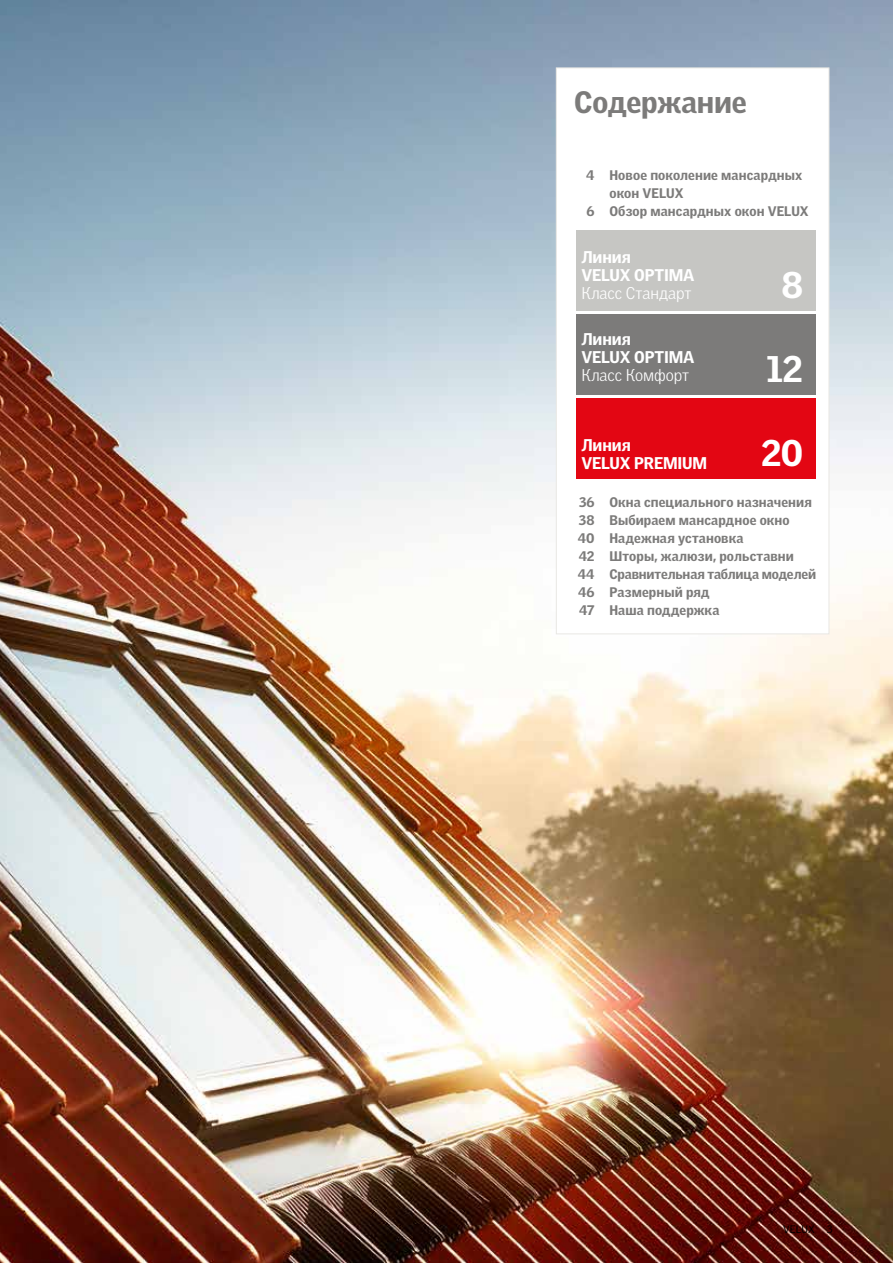
<style>
.page{position:relative;width:893px;height:1263px;background:#fff}
.page>*{position:absolute;margin:0;border:0;box-sizing:border-box;transform-origin:0 0}
.t1{font:900 36px "Velux Gothic";color:#fff}
.t2{font:900 30px "Velux Gothic";letter-spacing:-.005em;color:#7c7b7a}
.t3{font:900 16.5px/18px "Velux Gothic";letter-spacing:-.01em;color:#fff}
.t4{font:300 16.5px "Velux Gothic";letter-spacing:-.005em;color:#fff}
.t5{font:900 13.5px/18px "Velux Gothic";letter-spacing:.005em;color:#7c7b7a}
.t6{font:10.5px "Velux Gothic";letter-spacing:.015em;color:#000}
</style>
<div class="page">
<img style="left:0;top:0;width:893px;height:1263px">
<div style="left:556px;top:68px;width:273px;height:566px;background:#fff;border:1px solid #e9e8e4"></div>
<div style="left:576px;top:314px;width:240px;height:81px;background:#7c7b7a"></div>
<div style="left:576px;top:230px;width:240px;height:80px;background:#c6c6c3"></div>
<div style="left:576px;top:398px;width:240px;height:81px;background:#e30613"></div>
<h2 class="t2" style="left:574px;top:83px;width:174px">Содержание</h2>
<p class="t5" style="left:586px;top:166px;width:218px">4 Новое поколение мансардных</p>
<p class="t5" style="left:609px;top:184px;width:76px">окон VELUX</p>
<p class="t5" style="left:586px;top:202px;width:224px">6 Обзор мансардных окон VELUX</p>
<p class="t3" style="left:581px;top:248px;width:115px">Линия<br>VELUX OPTIMA</p>
<p class="t4" style="left:581px;top:284px;width:112px">Класс Стандарт</p>
<p class="t3" style="left:581px;top:330px;width:115px">Линия<br>VELUX OPTIMA</p>
<p class="t4" style="left:581px;top:366px;width:109px">Класс Комфорт</p>
<h1 class="t1" style="left:781px;top:262px;width:23px">8</h1>
<h1 class="t1" style="left:766px;top:346px;width:38px">12</h1>
<p class="t3" style="left:581px;top:436px;width:127px">Линия<br>VELUX PREMIUM</p>
<h1 class="t1" style="left:761px;top:431px;width:43px">20</h1>
<p class="t5" style="left:578px;top:493px;width:240px">36 Окна специального назначения<br>38 Выбираем мансардное окно<br>40 Надежная установка<br>42 Шторы, жалюзи, рольставни<br>44 Сравнительная таблица моделей<br>46 Размерный ряд<br>47 Наша поддержка</p>
<p class="t6" style="left:783px;top:1223px;width:51px">VELUX 3</p>
</div>
